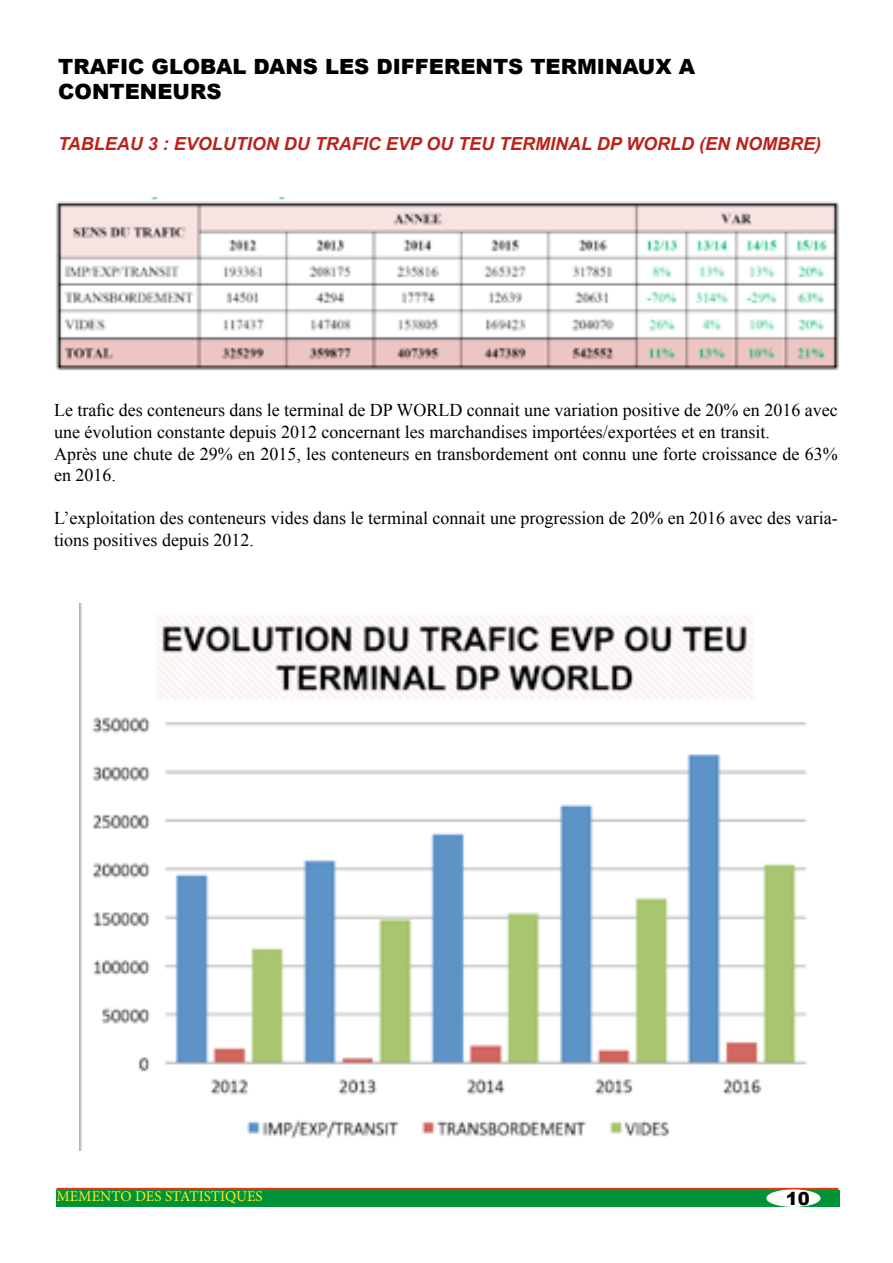
<style>
.page{position:relative;width:893px;height:1263px;background:#fff}
.page>*{position:absolute;margin:0;border:0;box-sizing:border-box;transform-origin:0 0}
.t1{font:900 21px/25.2px "Arial";color:#000}
.t2{font:18px/21.6px "Times New Roman";color:#000}
.t3{font:italic 700 18px "Arial";color:#bb221a}
.t4{font:900 18px "Arial";color:#000}
.t5{font:15px "Minion Pro";color:#ffe82d}
</style>
<div class="page">
<div style="left:55px;top:1186px;width:785px;height:20px;background:#ed3407;border:2px solid #fff"></div>
<div style="left:57px;top:1190px;width:783px;height:16px;background:#009337"></div>
<div style="left:766px;top:1189px;width:54px;height:18px;background:#fff;border-radius:50%"></div>
<img style="left:56px;top:197px;width:784px;height:174px">
<img style="left:80px;top:604px;width:727px;height:547px">
<p class="t1" style="left:58px;top:53px;width:638px">TRAFIC GLOBAL DANS LES DIFFERENTS TERMINAUX A<br>CONTENEURS</p>
<p class="t3" style="left:58px;top:132px;width:764px">TABLEAU 3 : EVOLUTION DU TRAFIC EVP OU TEU TERMINAL DP WORLD (EN NOMBRE)</p>
<p class="t2" style="left:54px;top:399px;width:785px">Le trafic des conteneurs dans le terminal de DP WORLD connait une variation positive de 20% en 2016 avec une évolution constante depuis 2012 concernant les marchandises importées/exportées et en transit.<br>Après une chute de 29% en 2015, les conteneurs en transbordement ont connu une forte croissance de 63% en 2016.</p>
<p class="t2" style="left:54px;top:507px;width:785px">L’exploitation des conteneurs vides dans le terminal connait une progression de 20% en 2016 avec des varia&shy;tions positives depuis 2012.</p>
<p class="t5" style="left:56px;top:1186px;width:208px">MEMENTO DES STATISTIQUES</p>
<p class="t4" style="left:786px;top:1185px;width:26px">10</p>
</div>
